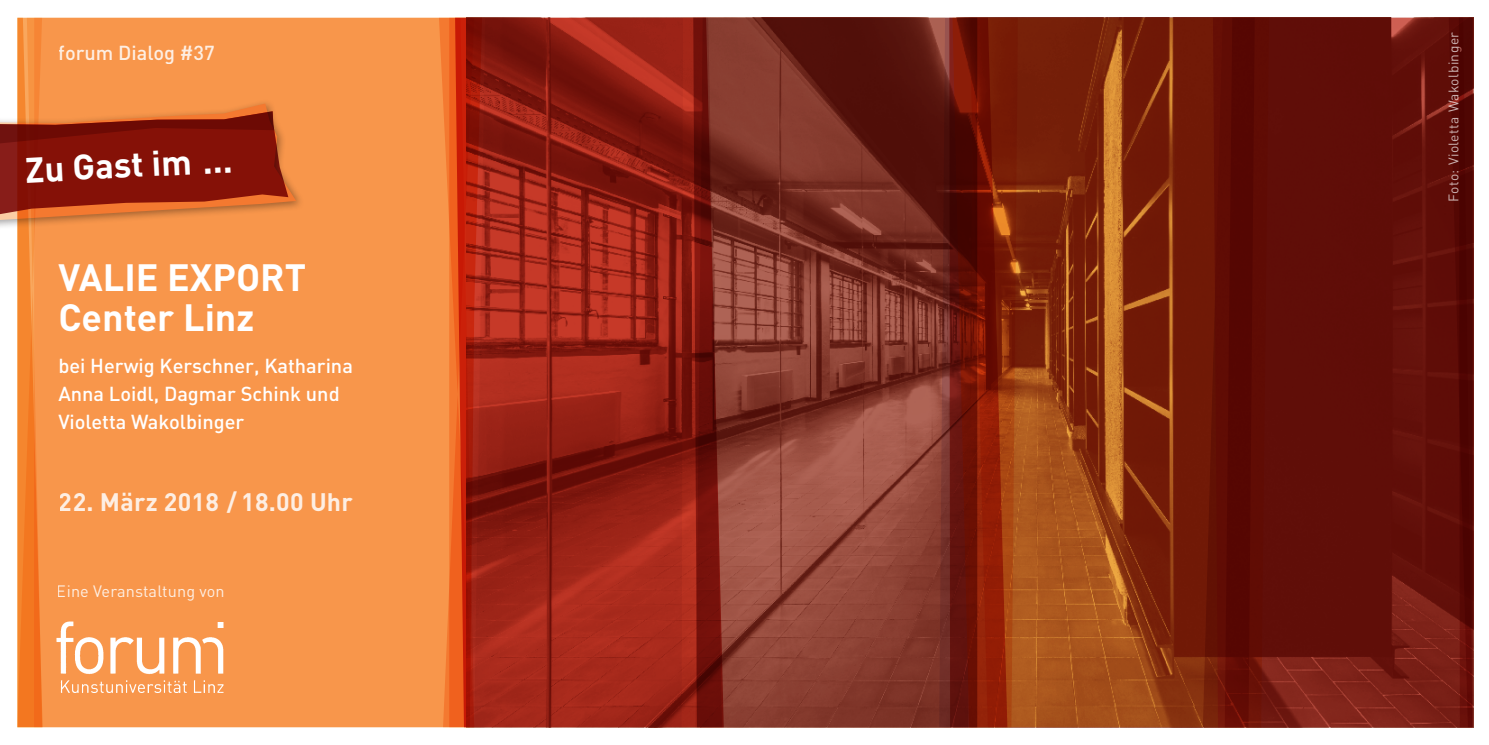
<style>
.page{position:relative;width:1489px;height:745px;background:#fff}
.page>*{position:absolute;margin:0;border:0;box-sizing:border-box;transform-origin:0 0}
.t1{font:700 37.5px/40px "DIN";color:#fff}
.t2{font:700 35px "DIN";color:#fff}
.t3{font:700 25px "DIN";letter-spacing:.01em;color:#fff}
.t4{font:500 20px/27.5px "DIN";color:#fff}
.t5{font:16.25px "DIN";letter-spacing:.01em;color:#fff}
.t6{font:13.75px "DIN";letter-spacing:.03em;color:#fff}
</style>
<div class="page">
<div style="left:296px;top:18px;width:143px;height:708px;background:#f8964b"></div>
<svg style="left:439px;top:18px;width:27px;height:708px;background:#e96428"></svg>
<div style="left:0;top:97px;width:305px;height:133px;background:#f8964b"></div>
<svg style="left:0;top:18px;width:296px;height:708px;background:#ea8c4e"></svg>
<img style="left:466px;top:18px;width:982px;height:708px">
<svg style="left:1448px;top:18px;width:25px;height:708px;background:#590a06"></svg>
<p class="t4" style="left:59px;top:38px;width:157px">forum Dialog #37</p>
<h2 class="t2" style="left:24px;top:147px;width:209px;rotate:-3deg">Zu Gast im ...</h2>
<h1 class="t1" style="left:58px;top:255px;width:249px">VALIE EXPORT<br>Center Linz</h1>
<p class="t4" style="left:58px;top:351px;width:296px">bei Herwig Kerschner, Katharina<br>Anna Loidl, Dagmar Schink und<br>Violetta Wakolbinger</p>
<p class="t3" style="left:59px;top:485px;width:295px">22. März 2018 / 18.00 Uhr</p>
<p class="t5" style="left:57px;top:581px;width:169px">Eine Veranstaltung von</p>
<p class="t6" style="left:1444px;top:202px;width:171px;rotate:-90deg">Foto: Violetta Wakolbinger</p>
</div>
